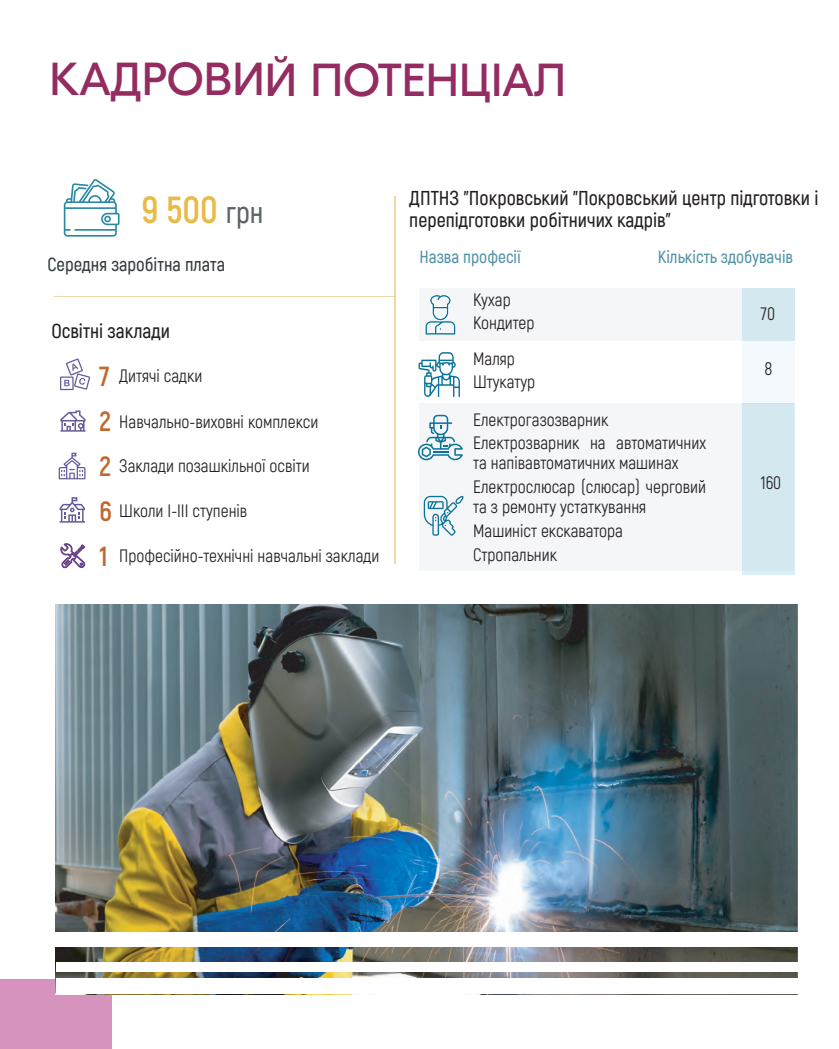
<style>
.page{position:relative;width:839px;height:1049px;background:#fff}
.page>*{position:absolute;margin:0;border:0;box-sizing:border-box;transform-origin:0 0}
.t1{font:46.25px "GT Eesti Pro Display";color:#942c61}
.t2{font:700 37.5px "Akrobat";color:#e8bb46}
.t3{font:700 27.5px/44.8px "Akrobat";color:#c0682e;text-align:justify}
.t4{font:600 20px/22.5px "Akrobat";color:#231f20}
.t5{font:600 18.75px "Akrobat";color:#343d3e}
.t6{font:17.5px/23.8px "Akrobat";color:#231f20}
.t7{font:17.5px "Akrobat";color:#232224}
.t8{font:600 17.5px "Akrobat";color:#5493a9}
.s1{font-weight:600;font-size:30px;color:#5c6467}
.s2{font-weight:700;font-size:27.5px;color:#c0682e}
</style>
<div class="page">
<svg style="left:64px;top:179px;width:55px;height:58px"></svg>
<div style="left:1px;top:979px;width:111px;height:70px;background:#d693be"></div>
<hr style="left:54px;top:297px;width:341px;height:1px;background:#e2b054">
<svg style="left:60px;top:497px;width:25px;height:26px"></svg>
<svg style="left:60px;top:410px;width:26px;height:22px"></svg>
<svg style="left:59px;top:453px;width:26px;height:26px"></svg>
<hr style="left:394px;top:196px;width:1px;height:368px;background:#e2b054">
<div style="left:419px;top:403px;width:375px;height:167px;background:#f5f6f7"></div>
<svg style="left:418px;top:415px;width:45px;height:46px"></svg>
<svg style="left:60px;top:358px;width:30px;height:32px"></svg>
<svg style="left:60px;top:543px;width:25px;height:25px"></svg>
<div style="left:419px;top:289px;width:375px;height:52px;background:#f5f6f7"></div>
<svg style="left:425px;top:295px;width:31px;height:40px"></svg>
<svg style="left:424px;top:496px;width:40px;height:40px"></svg>
<div style="left:742px;top:289px;width:52px;height:52px;background:#d4e8f0"></div>
<div style="left:742px;top:403px;width:52px;height:172px;background:#d4e8f0"></div>
<div style="left:742px;top:341px;width:52px;height:62px;background:#f3f9fc"></div>
<svg style="left:418px;top:352px;width:42px;height:45px"></svg>
<img style="left:56px;top:604px;width:741px;height:374px">
<div style="left:54px;top:932px;width:749px;height:15px;background:#fff"></div>
<div style="left:56px;top:978px;width:750px;height:16px;background:#fff"></div>
<div style="left:56px;top:962px;width:750px;height:10px;background:#fff"></div>
<h1 class="t1" style="left:49px;top:55px;width:518px">КАДРОВИЙ ПОТЕНЦІАЛ</h1>
<h2 class="t2" style="left:141px;top:186px;width:124px">9 500 <span class="s1">грн</span></h2>
<p class="t5" style="left:48px;top:253px;width:179px">Середня заробітна плата</p>
<p class="t4" style="left:51px;top:320px;width:120px">Освітні заклади</p>
<p class="t7" style="left:119px;top:366px;width:85px">Дитячі садки</p>
<p class="t6" style="left:119px;top:410px;width:200px">Навчально-виховні комплекси</p>
<p class="t7" style="left:119px;top:456px;width:192px">Заклади позашкільної освіти</p>
<p class="t7" style="left:119px;top:501px;width:129px">Школи I-III ступенів</p>
<h3 class="t3" style="left:99px;top:354px;width:14px">7<br>2<br>2<br>6</h3>
<p class="t7" style="left:99px;top:546px;width:281px"><span class="s2">1</span> Професійно-технічні навчальні заклади</p>
<p class="t4" style="left:409px;top:187px;width:411px">ДПТНЗ "Покровський "Покровський центр підготовки і перепідготовки робітничих кадрів"</p>
<p class="t8" style="left:419px;top:247px;width:103px">Назва професії</p>
<p class="t8" style="left:658px;top:247px;width:137px">Кількість здобувачів</p>
<p class="t6" style="left:473px;top:289px;width:63px;line-height:22.5px">Кухар<br>Кондитер</p>
<p class="t6" style="left:473px;top:348px;width:64px;line-height:22.5px">Маляр<br>Штукатур</p>
<p class="t6" style="left:473px;top:407px;width:234px">Електрогазозварник<br>Електрозварник на автоматичних</p>
<p class="t6" style="left:473px;top:451px;width:234px">та напівавтоматичних машинах<br>Електрослюсар (слюсар) черговий</p>
<p class="t6" style="left:473px;top:495px;width:175px">та з ремонту устаткування<br>Машиніст екскаватора<br>Стропальник</p>
<p class="t6" style="left:761px;top:302px;width:16px">70</p>
<p class="t6" style="left:764px;top:357px;width:9px">8</p>
<p class="t6" style="left:761px;top:471px;width:22px">160</p>
</div>
